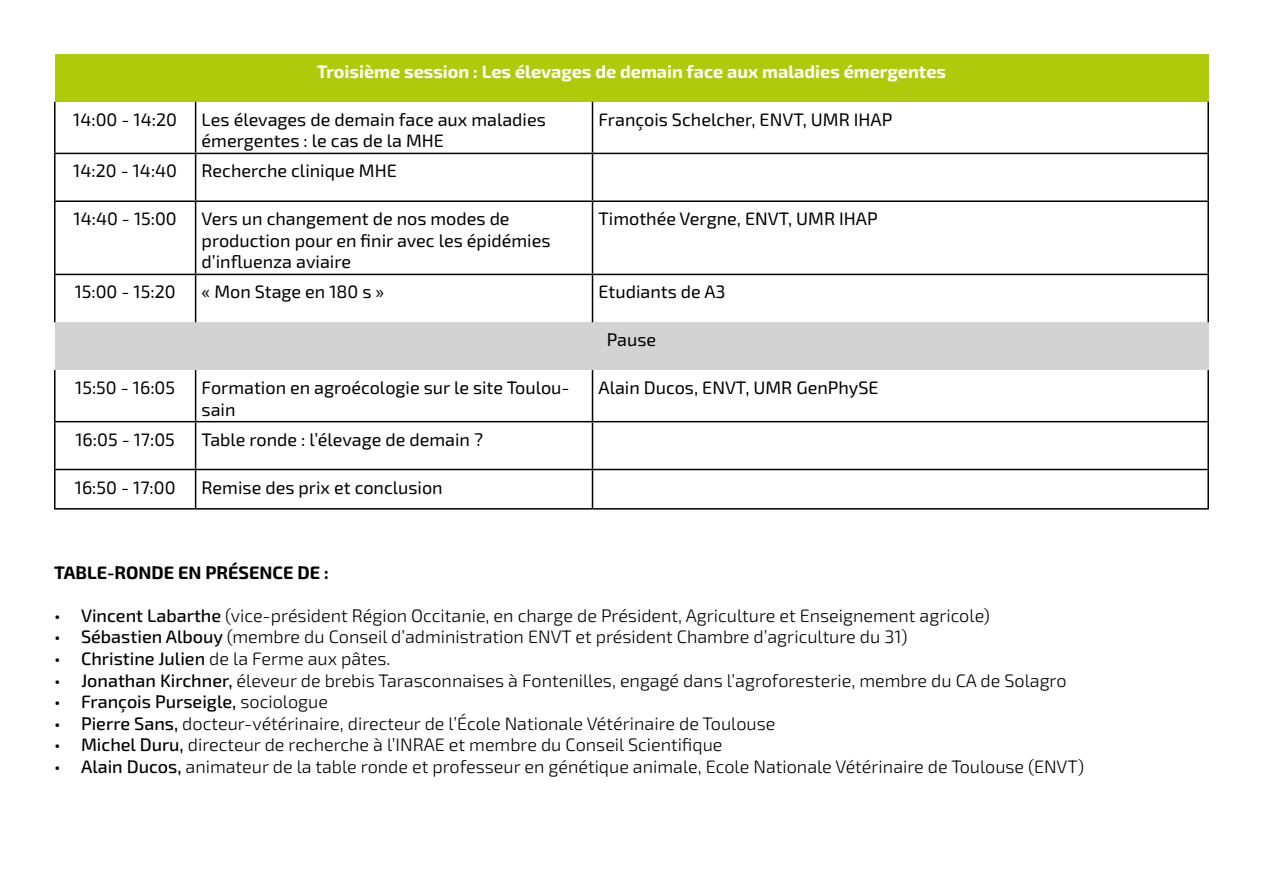
<style>
.page{position:relative;width:1263px;height:893px;background:#fff}
.page>*{position:absolute;margin:0;border:0;box-sizing:border-box;transform-origin:0 0}
.t1{font:300 18px "Exo 2";color:#000}
.t2{font:18px/21.6px "Exo 2";color:#000}
.t3{font:700 18px "Exo 2";color:#fff}
.t4{font:500 18px "Exo 2";color:#000}
.t5{font:700 18px "Exo 2";color:#000}
.s1{font-weight:500}
.s2{font-weight:300}
</style>
<div class="page">
<div style="left:55px;top:54px;width:1153px;height:48px;background:#afca0b"></div>
<div style="left:55px;top:322px;width:1153px;height:48px;background:#d4d3d3"></div>
<hr style="left:54px;top:102px;width:2px;height:51px;background:#000">
<hr style="left:195px;top:102px;width:1px;height:51px;background:#000">
<hr style="left:592px;top:102px;width:1px;height:51px;background:#000">
<hr style="left:1207px;top:102px;width:2px;height:51px;background:#000">
<hr style="left:54px;top:153px;width:142px;height:1px;background:#000">
<hr style="left:54px;top:154px;width:2px;height:46px;background:#000">
<hr style="left:196px;top:153px;width:396px;height:1px;background:#000">
<hr style="left:195px;top:154px;width:1px;height:46px;background:#000">
<hr style="left:592px;top:153px;width:617px;height:1px;background:#000">
<hr style="left:592px;top:154px;width:1px;height:46px;background:#000">
<hr style="left:1207px;top:154px;width:2px;height:46px;background:#000">
<hr style="left:54px;top:200px;width:142px;height:2px;background:#000">
<hr style="left:54px;top:202px;width:2px;height:72px;background:#000">
<hr style="left:196px;top:200px;width:396px;height:2px;background:#000">
<hr style="left:195px;top:202px;width:1px;height:72px;background:#000">
<hr style="left:592px;top:200px;width:617px;height:2px;background:#000">
<hr style="left:592px;top:202px;width:1px;height:72px;background:#000">
<hr style="left:1207px;top:202px;width:2px;height:72px;background:#000">
<hr style="left:54px;top:274px;width:142px;height:1px;background:#000">
<hr style="left:54px;top:275px;width:2px;height:47px;background:#000">
<hr style="left:196px;top:274px;width:396px;height:1px;background:#000">
<hr style="left:195px;top:275px;width:1px;height:47px;background:#000">
<hr style="left:592px;top:274px;width:617px;height:1px;background:#000">
<hr style="left:592px;top:275px;width:1px;height:47px;background:#000">
<hr style="left:1207px;top:275px;width:2px;height:47px;background:#000">
<hr style="left:54px;top:370px;width:2px;height:51px;background:#000">
<hr style="left:195px;top:370px;width:1px;height:51px;background:#000">
<hr style="left:592px;top:370px;width:1px;height:51px;background:#000">
<hr style="left:1207px;top:370px;width:2px;height:51px;background:#000">
<hr style="left:54px;top:421px;width:142px;height:1px;background:#000">
<hr style="left:54px;top:422px;width:2px;height:47px;background:#000">
<hr style="left:196px;top:421px;width:396px;height:1px;background:#000">
<hr style="left:195px;top:422px;width:1px;height:47px;background:#000">
<hr style="left:592px;top:421px;width:617px;height:1px;background:#000">
<hr style="left:592px;top:422px;width:1px;height:47px;background:#000">
<hr style="left:1207px;top:422px;width:2px;height:47px;background:#000">
<hr style="left:54px;top:469px;width:142px;height:1px;background:#000">
<hr style="left:54px;top:470px;width:2px;height:38px;background:#000">
<hr style="left:196px;top:469px;width:396px;height:1px;background:#000">
<hr style="left:195px;top:470px;width:1px;height:38px;background:#000">
<hr style="left:592px;top:469px;width:617px;height:1px;background:#000">
<hr style="left:592px;top:470px;width:1px;height:38px;background:#000">
<hr style="left:1207px;top:470px;width:2px;height:38px;background:#000">
<hr style="left:54px;top:508px;width:142px;height:2px;background:#000">
<hr style="left:196px;top:508px;width:396px;height:2px;background:#000">
<hr style="left:592px;top:508px;width:617px;height:2px;background:#000">
<p class="t3" style="left:317px;top:59px;width:631px">Troisième session : Les élevages de demain face aux maladies émergentes</p>
<p class="t2" style="left:73px;top:108px;width:105px">14:00 - 14:20</p>
<p class="t2" style="left:202px;top:108px;width:346px">Les élevages de demain face aux maladies émergentes : le cas de la MHE</p>
<p class="t2" style="left:598px;top:108px;width:295px">François Schelcher, ENVT, UMR IHAP</p>
<p class="t2" style="left:73px;top:160px;width:105px">14:20 - 14:40</p>
<p class="t2" style="left:202px;top:160px;width:197px">Recherche clinique MHE</p>
<p class="t2" style="left:74px;top:207px;width:105px">14:40 - 15:00</p>
<p class="t2" style="left:202px;top:207px;width:350px">Vers un changement de nos modes de production pour en finir avec les épidémies d’influenza aviaire</p>
<p class="t2" style="left:598px;top:207px;width:281px">Timothée Vergne, ENVT, UMR IHAP</p>
<p class="t2" style="left:75px;top:281px;width:102px">15:00 - 15:20</p>
<p class="t2" style="left:202px;top:281px;width:184px">« Mon Stage en 180 s »</p>
<p class="t2" style="left:598px;top:281px;width:129px">Etudiants de A3</p>
<p class="t2" style="left:607px;top:328px;width:51px">Pause</p>
<p class="t2" style="left:75px;top:376px;width:101px">15:50 - 16:05</p>
<p class="t2" style="left:202px;top:376px;width:369px">Formation en agroécologie sur le site Toulou&shy;sain</p>
<p class="t2" style="left:598px;top:376px;width:282px">Alain Ducos, ENVT, UMR GenPhySE</p>
<p class="t2" style="left:75px;top:428px;width:101px">16:05 - 17:05</p>
<p class="t2" style="left:202px;top:428px;width:283px">Table ronde : l’élevage de demain ?</p>
<p class="t2" style="left:75px;top:476px;width:102px">16:50 - 17:00</p>
<p class="t2" style="left:202px;top:476px;width:243px">Remise des prix et conclusion</p>
<p class="t5" style="left:54px;top:560px;width:276px">TABLE-RONDE EN PRÉSENCE DE :</p>
<p class="t1" style="left:54px;top:603px;width:937px"><span class="s1">• Vincent Labarthe</span> (vice-président Région Occitanie, en charge de Président, Agriculture et Enseignement agricole)</p>
<p class="t1" style="left:54px;top:624px;width:855px"><span class="s1">• Sébastien Albouy</span> (membre du Conseil d’administration ENVT et président Chambre d’agriculture du 31)</p>
<p class="t1" style="left:54px;top:646px;width:338px"><span class="s1">• Christine Julien</span> de la Ferme aux pâtes.</p>
<p class="t1" style="left:54px;top:668px;width:1014px"><span class="s1">• Jonathan Kirchner,</span> éleveur de brebis Tarasconnaises à Fontenilles, engagé dans l’agroforesterie, membre du CA de Solagro</p>
<p class="t4" style="left:54px;top:689px;width:275px">• François Purseigle, <span class="s2">sociologue</span></p>
<p class="t1" style="left:54px;top:711px;width:723px"><span class="s1">• Pierre Sans,</span> docteur-vétérinaire, directeur de l’École Nationale Vétérinaire de Toulouse</p>
<p class="t1" style="left:54px;top:732px;width:670px"><span class="s1">• Michel Duru,</span> directeur de recherche à l’INRAE et membre du Conseil Scientifique</p>
<p class="t1" style="left:54px;top:754px;width:1032px"><span class="s1">• Alain Ducos,</span> animateur de la table ronde et professeur en génétique animale, Ecole Nationale Vétérinaire de Toulouse (ENVT)</p>
</div>
